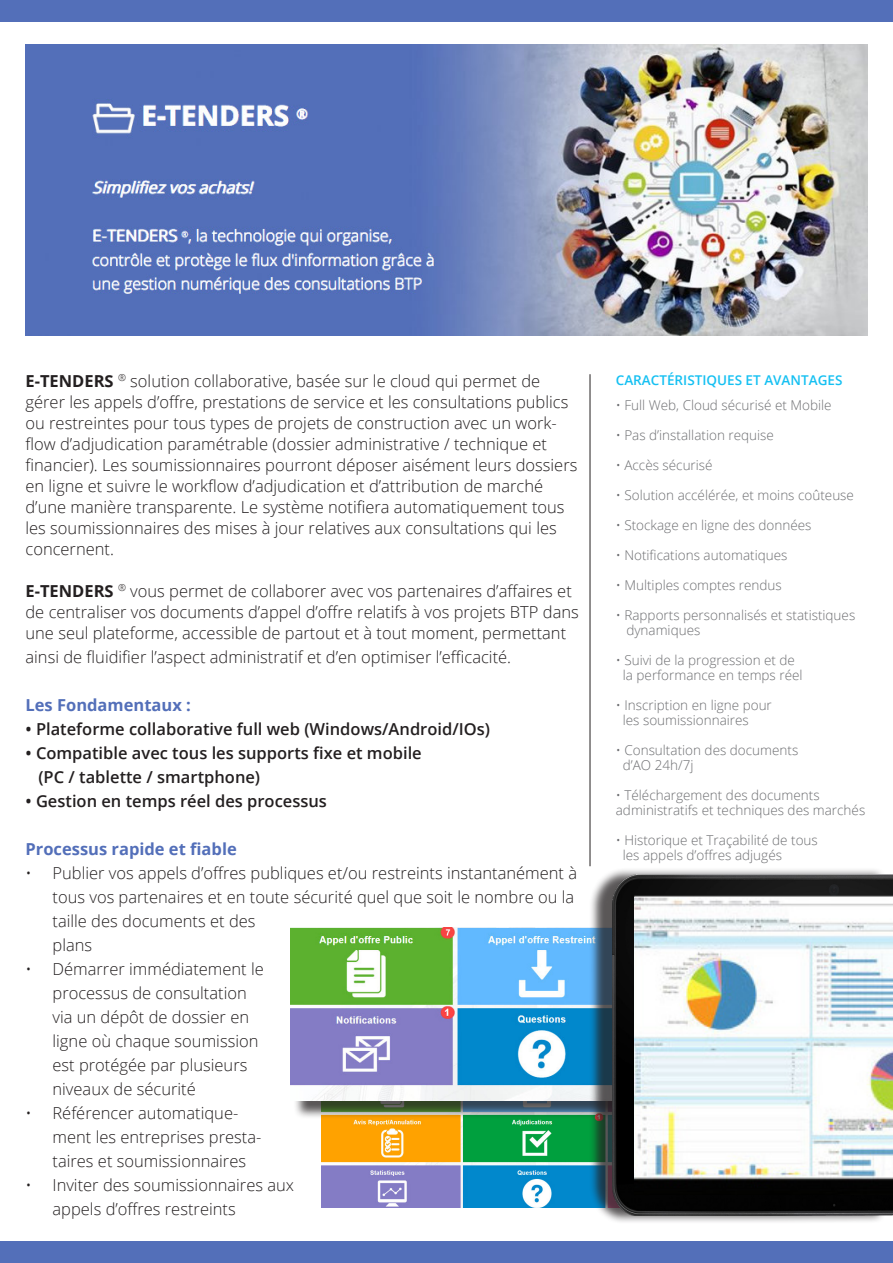
<style>
.page{position:relative;width:893px;height:1263px;background:#fff}
.page>*{position:absolute;margin:0;border:0;box-sizing:border-box;transform-origin:0 0}
.t1{font:300 16.5px/24px "Open Sans";color:#231f20}
.t2{font:600 16.5px/24px "Open Sans";color:#231f20}
.t3{font:700 16.5px "Open Sans";color:#536fb9}
.t4{font:300 13.5px/15px "Open Sans";color:#6c6d70}
.t5{font:600 13.5px "Open Sans";color:#15c0f2}
.s1{font-weight:700}
</style>
<div class="page">
<div style="left:0;top:0;width:893px;height:21px;background:#536fb9"></div>
<div style="left:0;top:1242px;width:893px;height:21px;background:#536fb9"></div>
<img style="left:26px;top:45px;width:841px;height:290px">
<hr style="left:590px;top:374px;width:1px;height:492px;background:#231f20">
<img style="left:321px;top:1119px;width:257px;height:89px">
<div style="left:293px;top:929px;width:572px;height:190px;background:#231f20;opacity:.75"></div>
<img style="left:291px;top:927px;width:287px;height:173px">
<div style="left:589px;top:867px;width:298px;height:358px;background:#231f20;opacity:.75"></div>
<img style="left:578px;top:875px;width:315px;height:341px">
<img style="left:634px;top:897px;width:259px;height:298px">
<p class="t1" style="left:26px;top:370px;width:553px;line-height:21px"><span class="s1">E-TENDERS</span> <sup>®</sup> solution collaborative, basée sur le cloud qui permet de gérer les appels d’offre, prestations de service et les consultations publics ou restreintes pour tous types de projets de construction avec un work&shy;flow d’adjudication paramétrable (dossier administrative / technique et financier). Les soumissionnaires pourront déposer aisément leurs dossiers en ligne et suivre le workflow d’adjudication et d’attribution de marché d’une manière transparente. Le système notifiera automatiquement tous les soumissionnaires des mises à jour relatives aux consultations qui les concernent.</p>
<p class="t1" style="left:26px;top:580px;width:555px;line-height:21px"><span class="s1">E-TENDERS</span> <sup>®</sup> vous permet de collaborer avec vos partenaires d’affaires et de centraliser vos documents d’appel d’offre relatifs à vos projets BTP dans une seul plateforme, accessible de partout et à tout moment, permettant</p>
<p class="t1" style="left:26px;top:644px;width:487px">ainsi de fluidifier l’aspect administratif et d’en optimiser l’efficacité.</p>
<p class="t3" style="left:26px;top:693px;width:167px">Les Fondamentaux :</p>
<p class="t2" style="left:26px;top:716px;width:466px">• Plateforme collaborative full web (Windows/Android/IOs)</p>
<p class="t2" style="left:38px;top:740px;width:385px;text-indent:-13px">• Compatible avec tous les supports fixe et mobile (PC / tablette / smartphone)</p>
<p class="t2" style="left:26px;top:788px;width:303px">• Gestion en temps réel des processus</p>
<p class="t3" style="left:26px;top:837px;width:213px">Processus rapide et fiable</p>
<p class="t1" style="left:53px;top:860px;width:526px;text-indent:-27px">• Publier vos appels d’offres publiques et/ou restreints instantanément à tous vos partenaires et en toute sécurité quel que soit le nombre ou la taille des documents et des<br>plans</p>
<p class="t1" style="left:53px;top:956px;width:213px;text-indent:-27px">• Démarrer immédiatement le processus de consultation via un dépôt de dossier en ligne où chaque soumission est protégée par plusieurs niveaux de sécurité</p>
<p class="t1" style="left:53px;top:1100px;width:210px;text-indent:-27px">• Référencer automatique&shy;ment les entreprises presta&shy;taires et soumissionnaires</p>
<p class="t1" style="left:53px;top:1172px;width:243px;text-indent:-27px">• Inviter des soumissionnaires aux appels d’offres restreints</p>
<p class="t5" style="left:616px;top:370px;width:228px">CARACTÉRISTIQUES ET AVANTAGES</p>
<p class="t4" style="left:616px;top:397px;width:217px">• Full Web, Cloud sécurisé et Mobile</p>
<p class="t4" style="left:616px;top:427px;width:160px">• Pas d’installation requise</p>
<p class="t4" style="left:616px;top:457px;width:98px">• Accès sécurisé</p>
<p class="t4" style="left:616px;top:487px;width:240px">• Solution accélérée, et moins coûteuse</p>
<p class="t4" style="left:616px;top:517px;width:197px">• Stockage en ligne des données</p>
<p class="t4" style="left:616px;top:547px;width:173px">• Notifications automatiques</p>
<p class="t4" style="left:616px;top:577px;width:168px">• Multiples comptes rendus</p>
<p class="t4" style="left:616px;top:607px;width:241px">• Rapports personnalisés et statistiques</p>
<p class="t4" style="left:626px;top:622px;width:76px">dynamiques</p>
<p class="t4" style="left:616px;top:652px;width:188px;text-align:center">• Suivi de la progression et de la performance en temps réel</p>
<p class="t4" style="left:623px;top:697px;width:151px;text-indent:-7px">• Inscription en ligne pour les soumissionnaires</p>
<p class="t4" style="left:623px;top:742px;width:177px;text-indent:-7px">• Consultation des documents d’AO 24h/7j</p>
<p class="t4" style="left:616px;top:787px;width:251px">• Téléchargement des documents administratifs et techniques des marchés</p>
<p class="t4" style="left:616px;top:832px;width:204px">• Historique et Traçabilité de tous</p>
<p class="t4" style="left:623px;top:847px;width:161px">les appels d’offres adjugés</p>
</div>
